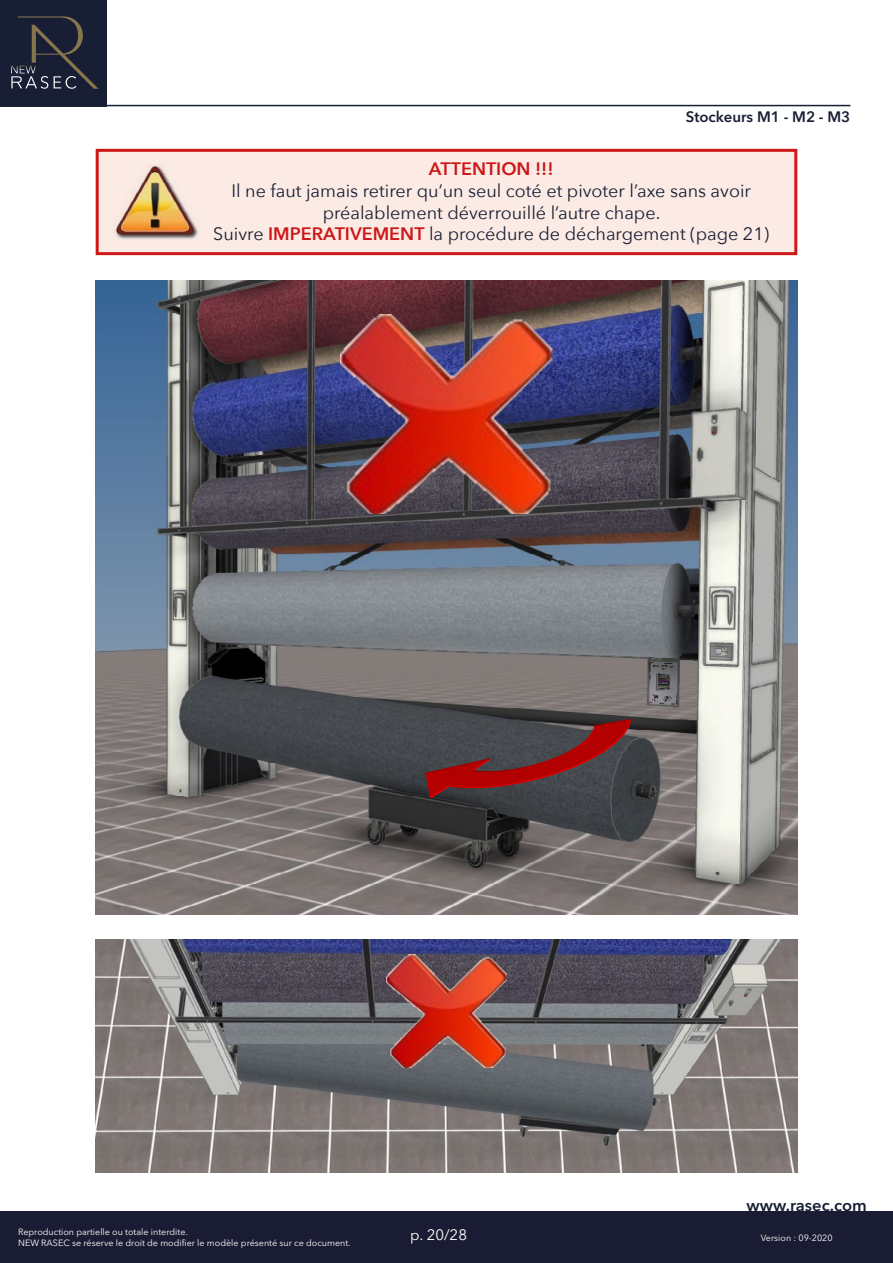
<style>
.page{position:relative;width:893px;height:1263px;background:#fff}
.page>*{position:absolute;margin:0;border:0;box-sizing:border-box;transform-origin:0 0}
.t1{font:18px/21.6px "Avenir Next";color:#181e34;text-align:center}
.t2{font:600 18px "Avenir Next";color:#cd1719}
.t3{font:600 16.5px "Avenir Next LT Pro";color:#181e34}
.t4{font:600 15px "Avenir Next LT Pro";color:#181e34}
.t5{font:15px "Avenir Next LT Pro";color:#fff}
.t6{font:9px/10.8px "Avenir Next LT Pro";color:#fff}
.s1{font-weight:600;color:#cd1719}
</style>
<div class="page">
<div style="left:0;top:1212px;width:893px;height:51px;background:#1a1c33"></div>
<hr style="left:0;top:105px;width:850px;height:1px;background:#181e34">
<div style="left:0;top:0;width:106px;height:106px;background:#181e34"></div>
<svg style="left:11px;top:16px;width:87px;height:73px"></svg>
<div style="left:96px;top:149px;width:701px;height:106px;background:#fbebe4;border:3px solid #cd1719"></div>
<img style="left:115px;top:164px;width:83px;height:76px">
<img style="left:96px;top:281px;width:701px;height:633px">
<img style="left:96px;top:940px;width:701px;height:233px">
<img style="left:340px;top:315px;width:213px;height:198px">
<img style="left:386px;top:955px;width:121px;height:112px">
<svg style="left:425px;top:719px;width:207px;height:81px;background:#5f3538"></svg>
<p class="t4" style="left:686px;top:108px;width:166px">Stockeurs M1 - M2 - M3</p>
<p class="t2" style="left:429px;top:154px;width:126px">ATTENTION !!!</p>
<p class="t1" style="left:213px;top:179px;width:557px">Il ne faut jamais retirer qu’un seul coté et pivoter l’axe sans avoir préalablement déverrouillé l’autre chape.<br>Suivre <span class="s1">IMPERATIVEMENT</span> la procédure de déchargement (page 21)</p>
<p class="t6" style="left:18px;top:1227px;width:334px">Reproduction partielle ou totale interdite.<br>NEW RASEC se réserve le droit de modifier le modèle présenté sur ce document.</p>
<p class="t3" style="left:746px;top:1195px;width:122px">www.rasec.com</p>
<p class="t5" style="left:410px;top:1226px;width:58px">p. 20/28</p>
<p class="t6" style="left:761px;top:1232px;width:73px">Version : 09-2020</p>
</div>
